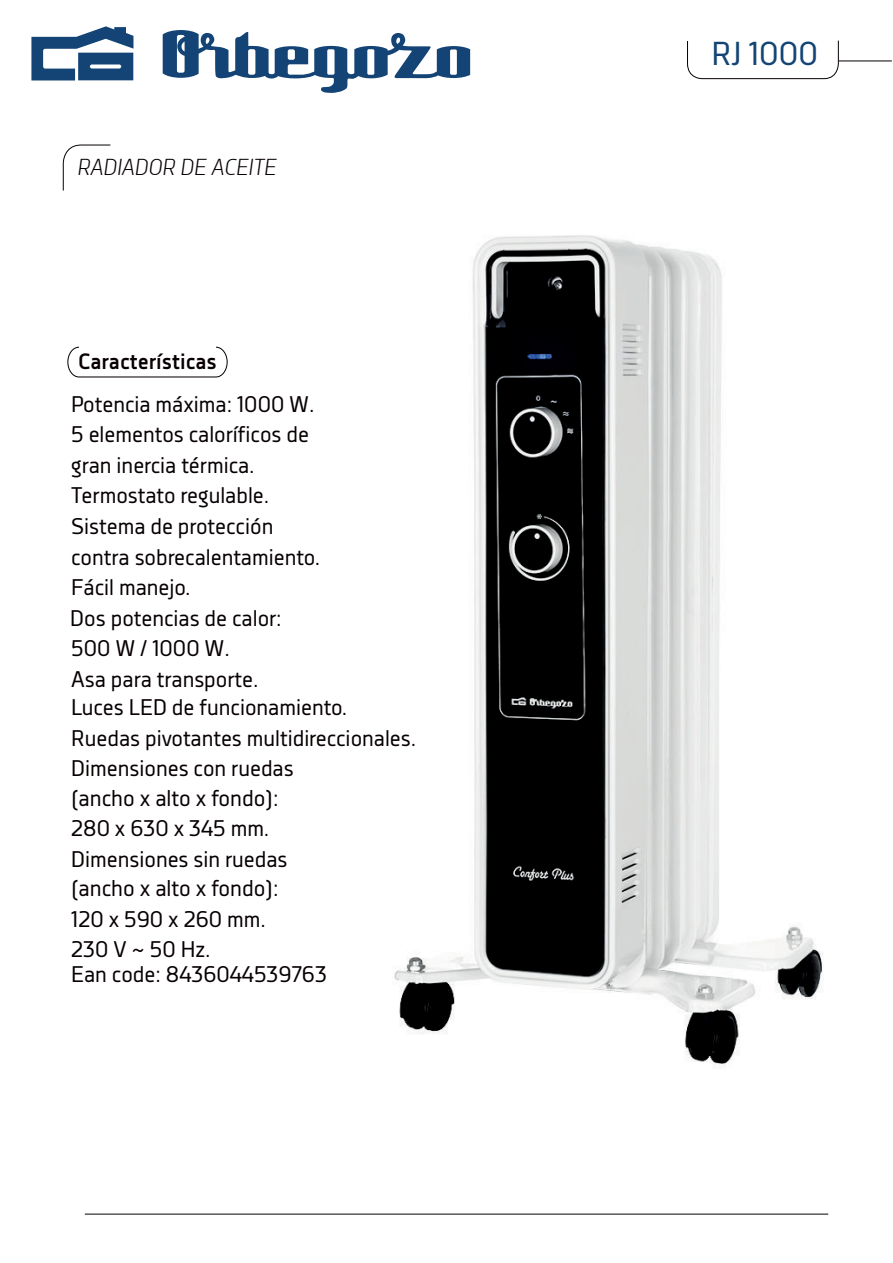
<style>
.page{position:relative;width:893px;height:1263px;background:#fff}
.page>*{position:absolute;margin:0;border:0;box-sizing:border-box;transform-origin:0 0}
.t1{font:33px "Decima Nova";color:#134475}
.t2{font:22.8px "Decima Nova";color:#080002}
.t3{font:22.5px/30.6px "Decima Nova";color:#080002}
.t4{font:italic 300 22.5px "Decima Nova";color:#080002}
.t5{font:700 22.05px "Decima Nova";color:#080002}
</style>
<div class="page">
<img style="left:394px;top:235px;width:430px;height:834px">
<hr style="left:85px;top:1214px;width:743px;height:1px;background:#080002">
<hr style="left:839px;top:61px;width:53px;height:1px;background:#080002">
<svg style="left:687px;top:40px;width:152px;height:39px"></svg>
<svg style="left:63px;top:144px;width:48px;height:47px"></svg>
<svg style="left:31px;top:26px;width:439px;height:67px"></svg>
<svg style="left:67px;top:346px;width:161px;height:32px"></svg>
<p class="t4" style="left:77px;top:154px;width:201px">RADIADOR DE ACEITE</p>
<p class="t5" style="left:78px;top:348px;width:140px">Características</p>
<p class="t3" style="left:70px;top:388px;width:251px">Potencia máxima: 1000 W.<br>5 elementos caloríficos de gran inercia térmica.<br>Termostato regulable.<br>Sistema de protección contra sobrecalentamiento.<br>Fácil manejo.<br>Dos potencias de calor:<br>500 W / 1000 W.<br>Asa para transporte.</p>
<p class="t3" style="left:71px;top:692px;width:347px">Luces LED de funcionamiento.<br>Ruedas pivotantes multidireccionales.<br>Dimensiones con ruedas</p>
<p class="t2" style="left:71px;top:785px;width:209px">(ancho x alto x fondo):</p>
<p class="t3" style="left:71px;top:813px;width:218px">280 x 630 x 345 mm.<br>Dimensiones sin ruedas</p>
<p class="t2" style="left:71px;top:875px;width:209px">(ancho x alto x fondo):</p>
<p class="t3" style="left:71px;top:903px;width:196px">120 x 590 x 260 mm.<br>230 V ~ 50 Hz.</p>
<p class="t3" style="left:71px;top:959px;width:257px">Ean code: 8436044539763</p>
<h1 class="t1" style="left:711px;top:35px;width:108px">RJ 1000</h1>
</div>
